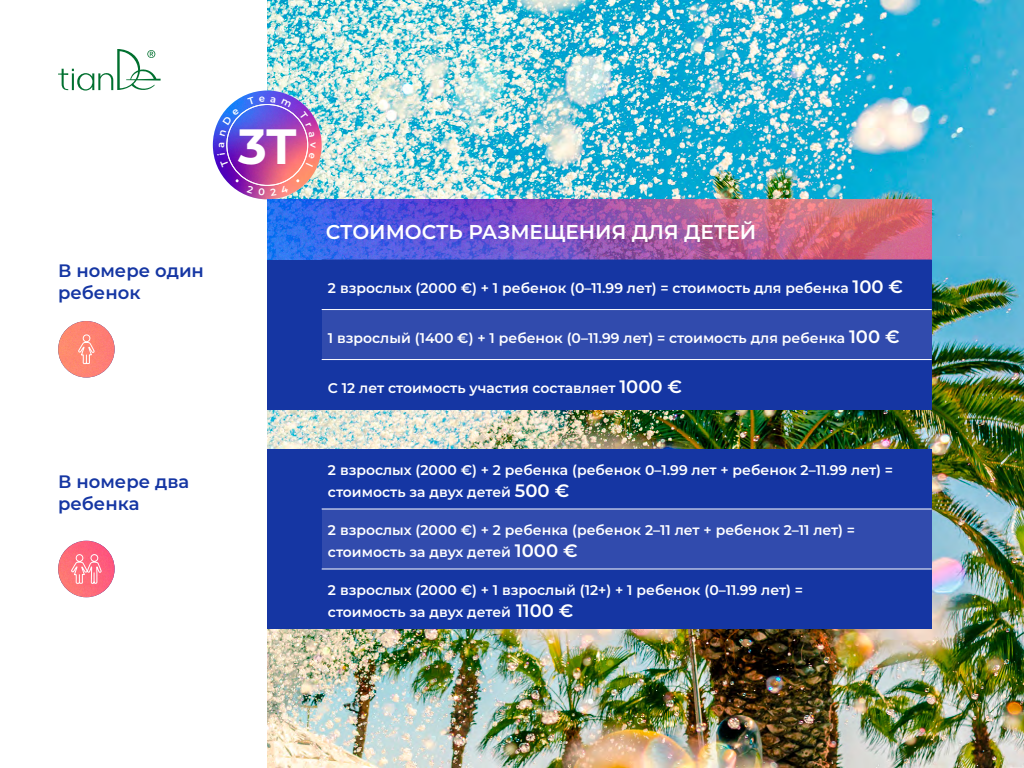
<style>
.page{position:relative;width:1024px;height:768px;background:#fff}
.page>*{position:absolute;margin:0;border:0;box-sizing:border-box;transform-origin:0 0}
.t1{font:700 49.5px "Montserrat";color:#fff}
.t2{font:600 20px "Montserrat";color:#fff}
.t3{font:600 18px/21.6px "Montserrat";color:#1536a3}
.t4{font:600 14px/21.6px "Montserrat";color:#fff}
.s1{font-size:18px}
</style>
<div class="page">
<img style="left:267px;top:0;width:757px;height:768px">
<svg style="left:58px;top:49px;width:103px;height:42px"></svg>
<img style="left:213px;top:91px;width:109px;height:108px;border-radius:54px">
<div style="left:267px;top:260px;width:665px;height:150px;background:#1536a3"></div>
<img style="left:267px;top:200px;width:665px;height:60px">
<svg style="left:322px;top:360px;width:609px;height:1px"></svg>
<div style="left:322px;top:310px;width:610px;height:50px;background:#314bad"></div>
<hr style="left:322px;top:309px;width:610px;height:1px;background:#fff">
<hr style="left:322px;top:359px;width:610px;height:1px;background:#fff">
<div style="left:267px;top:449px;width:665px;height:180px;background:#1536a3"></div>
<img style="left:58px;top:321px;width:57px;height:56px;border-radius:28px">
<img style="left:58px;top:541px;width:57px;height:56px;border-radius:28px">
<svg style="left:322px;top:508px;width:610px;height:1px"></svg>
<div style="left:322px;top:509px;width:610px;height:60px;background:#314bad"></div>
<hr style="left:322px;top:509px;width:610px;height:1px;background:#fff">
<hr style="left:322px;top:569px;width:610px;height:1px;background:#fff">
<svg style="left:77px;top:334px;width:18px;height:31px"></svg>
<svg style="left:70px;top:554px;width:31px;height:30px"></svg>
<svg style="left:217px;top:143px;width:12px;height:24px"></svg>
<svg style="left:220px;top:108px;width:20px;height:29px"></svg>
<svg style="left:248px;top:97px;width:43px;height:11px"></svg>
<svg style="left:299px;top:111px;width:17px;height:56px"></svg>
<svg style="left:247px;top:185px;width:42px;height:11px"></svg>
<p class="t3" style="left:58px;top:259px;width:148px">В номере один ребенок</p>
<h1 class="t1" style="left:238px;top:110px;width:60px">3T</h1>
<h2 class="t2" style="left:326px;top:218px;width:432px">СТОИМОСТЬ РАЗМЕЩЕНИЯ ДЛЯ ДЕТЕЙ</h2>
<p class="t4" style="left:328px;top:277px;width:577px">2 взрослых (2000 €) + 1 ребенок (0–11.99 лет) = стоимость для ребенка <span class="s1">100 €</span></p>
<p class="t4" style="left:328px;top:327px;width:573px">1 взрослый (1400 €) + 1 ребенок (0–11.99 лет) = стоимость для ребенка <span class="s1">100 €</span></p>
<p class="t4" style="left:328px;top:377px;width:356px">С 12 лет стоимость участия составляет <span class="s1">1000 €</span></p>
<p class="t3" style="left:58px;top:470px;width:133px">В номере два ребенка</p>
<p class="t4" style="left:328px;top:459px;width:567px">2 взрослых (2000 €) + 2 ребенка (ребенок 0–1.99 лет + ребенок 2–11.99 лет) = стоимость за двух детей <span class="s1">500 €</span></p>
<p class="t4" style="left:328px;top:519px;width:529px">2 взрослых (2000 €) + 2 ребенка (ребенок 2–11 лет + ребенок 2–11 лет) = стоимость за двух детей <span class="s1">1000 €</span></p>
<p class="t4" style="left:328px;top:579px;width:477px">2 взрослых (2000 €) + 1 взрослый (12+) + 1 ребенок (0–11.99 лет) = стоимость за двух детей <span class="s1">1100 €</span></p>
</div>
